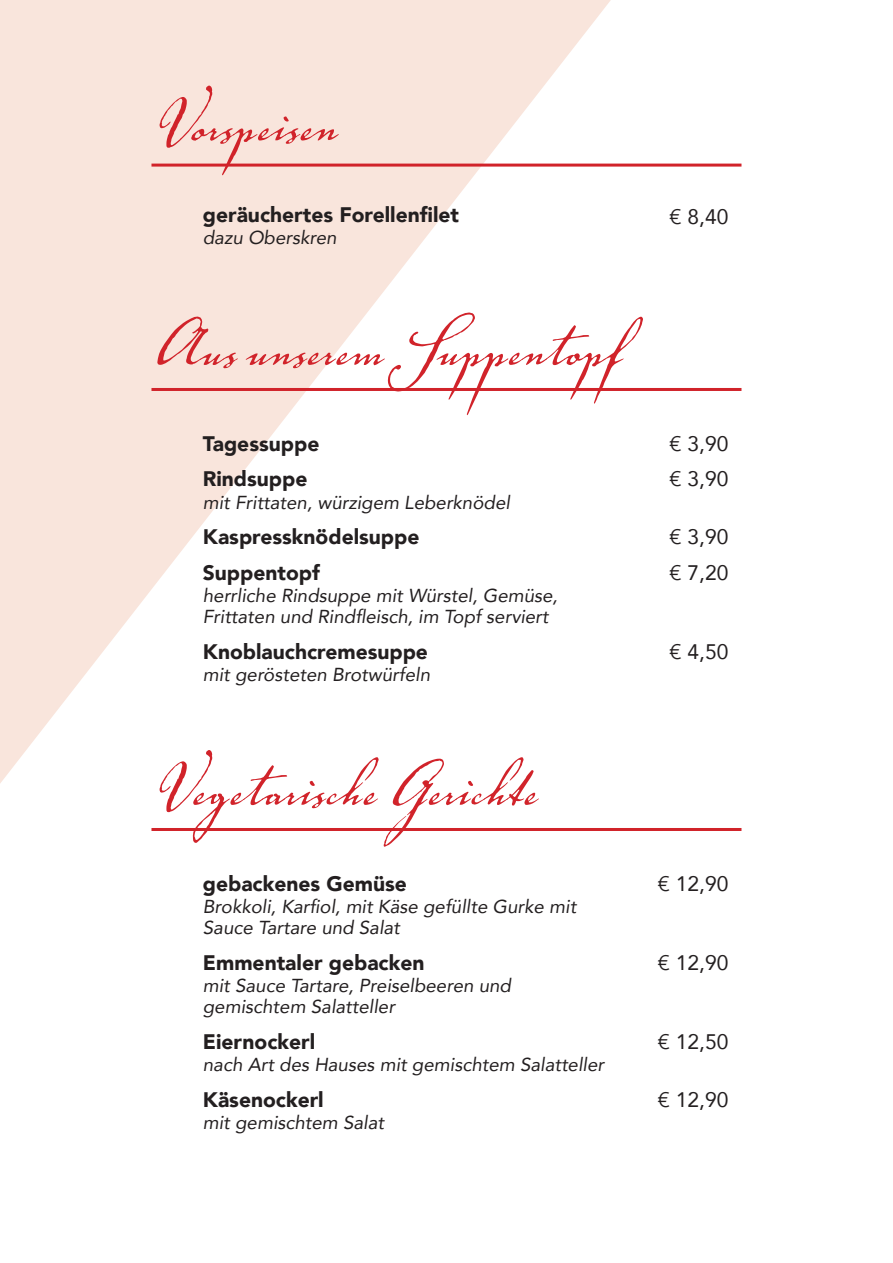
<style>
.page{position:relative;width:893px;height:1263px;background:#fff}
.page>*{position:absolute;margin:0;border:0;box-sizing:border-box;transform-origin:0 0}
.t1{font:90px "Voluta Script Pro";color:#d1232a}
.t2{font:900 21px "Avenir";color:#231f20}
.t3{font:21px "Avenir";color:#231f20}
.t4{font:italic 18.75px/21px "Avenir";color:#231f20}
</style>
<div class="page">
<svg style="left:0;top:0;width:621px;height:783px"></svg>
<hr style="left:151px;top:164px;width:590px;height:3px;background:#d1232a">
<hr style="left:151px;top:388px;width:590px;height:3px;background:#d1232a">
<hr style="left:151px;top:828px;width:590px;height:3px;background:#d1232a">
<h1 class="t1" style="left:151px;top:56px;width:188px">Vorspeisen</h1>
<p class="t2" style="left:203px;top:197px;width:258px">geräuchertes Forellenfilet</p>
<p class="t4" style="left:203px;top:227px;width:135px">dazu Oberskren</p>
<p class="t3" style="left:669px;top:200px;width:60px">€ 8,40</p>
<h1 class="t1" style="left:151px;top:280px;width:470px">Aus unserem Suppentopf</h1>
<p class="t2" style="left:203px;top:426px;width:118px">Tagessuppe</p>
<p class="t3" style="left:669px;top:427px;width:60px">€ 3,90</p>
<p class="t2" style="left:203px;top:461px;width:106px">Rindsuppe</p>
<p class="t4" style="left:203px;top:492px;width:309px">mit Frittaten, würzigem Leberknödel</p>
<p class="t3" style="left:669px;top:462px;width:60px">€ 3,90</p>
<p class="t2" style="left:203px;top:519px;width:218px">Kaspressknödelsuppe</p>
<p class="t3" style="left:669px;top:520px;width:60px">€ 3,90</p>
<p class="t2" style="left:203px;top:555px;width:119px">Suppentopf</p>
<p class="t4" style="left:203px;top:585px;width:356px">herrliche Rindsuppe mit Würstel, Gemüse,<br>Frittaten und Rindfleisch, im Topf serviert</p>
<p class="t3" style="left:669px;top:556px;width:60px">€ 7,20</p>
<p class="t2" style="left:203px;top:634px;width:227px">Knoblauchcremesuppe</p>
<p class="t4" style="left:203px;top:664px;width:229px">mit gerösteten Brotwürfeln</p>
<h1 class="t1" style="left:151px;top:720px;width:388px">Vegetarische Gerichte</h1>
<p class="t2" style="left:203px;top:865px;width:206px">gebackenes Gemüse</p>
<p class="t4" style="left:203px;top:896px;width:375px">Brokkoli, Karfiol, mit Käse gefüllte Gurke mit<br>Sauce Tartare und Salat</p>
<p class="t2" style="left:203px;top:944px;width:223px">Emmentaler gebacken</p>
<p class="t4" style="left:203px;top:975px;width:310px">mit Sauce Tartare, Preiselbeeren und gemischtem Salatteller</p>
<p class="t2" style="left:203px;top:1023px;width:114px">Eiernockerl</p>
<p class="t4" style="left:203px;top:1054px;width:403px">nach Art des Hauses mit gemischtem Salatteller</p>
<p class="t2" style="left:203px;top:1081px;width:122px">Käsenockerl</p>
<p class="t4" style="left:203px;top:1112px;width:183px">mit gemischtem Salat</p>
<p class="t3" style="left:669px;top:635px;width:60px">€ 4,50</p>
<p class="t3" style="left:658px;top:867px;width:72px">€ 12,90</p>
<p class="t3" style="left:658px;top:946px;width:72px">€ 12,90</p>
<p class="t3" style="left:658px;top:1025px;width:72px">€ 12,50</p>
<p class="t3" style="left:658px;top:1083px;width:72px">€ 12,90</p>
</div>
